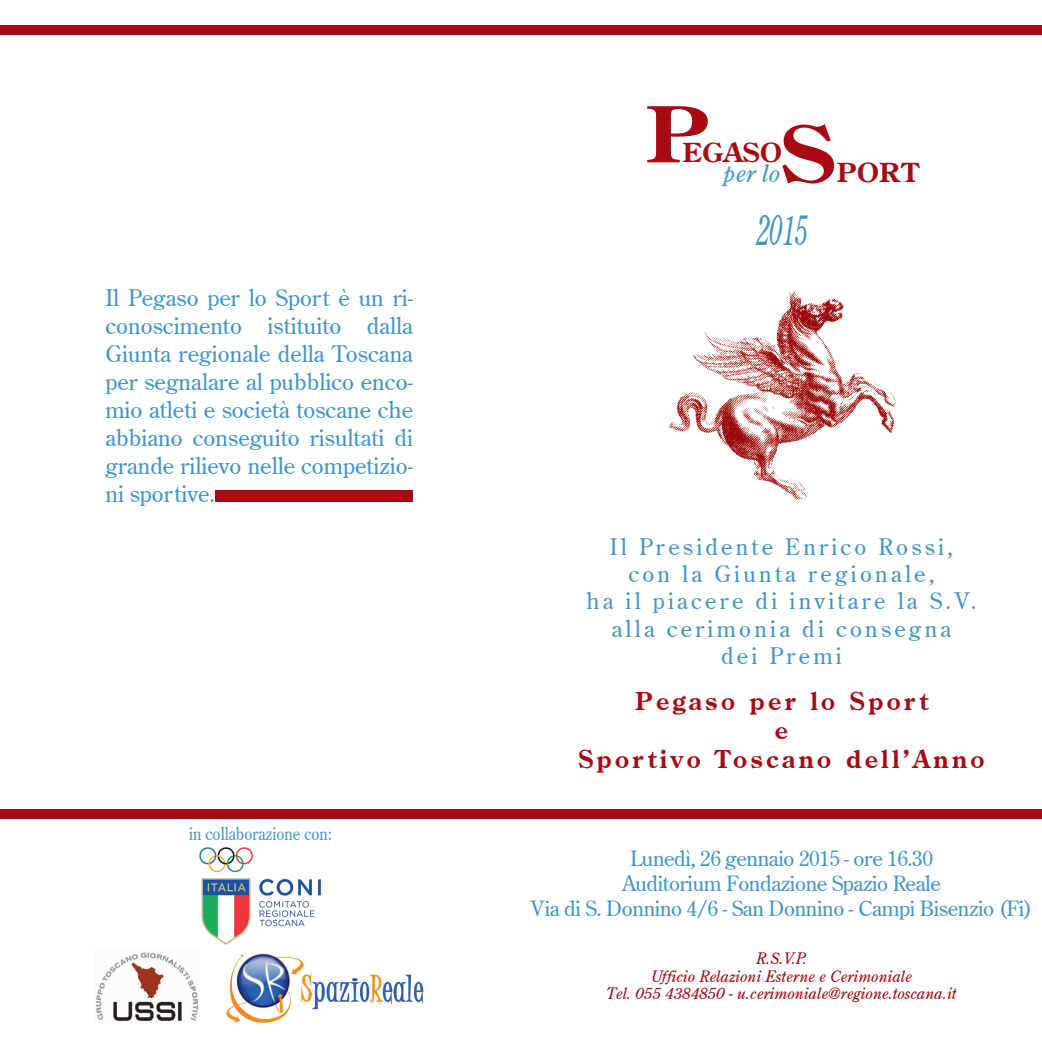
<style>
.page{position:relative;width:1042px;height:1042px;background:#fff}
.page>*{position:absolute;margin:0;border:0;box-sizing:border-box;transform-origin:0 0}
.t1{font:700 76.65px "Centurion Old";color:#a70a12;scale:1.18 1}
.t2{font:italic 42px "Centurion Old";color:#4194d0;scale:.57 1}
.t3{font:700 26.07px "Centurion Old";color:#a70a12;scale:1.06 1}
.t4{font:700 24.5px/29.4px "Centurion Old";letter-spacing:.14em;color:#a70a12;text-align:center}
.t5{font:italic 24.32px "Centurion Old";color:#4194d0}
.t6{font:22.75px/28px "Centurion Old Plain";letter-spacing:.14em;color:#4194d0;text-align:center}
.t7{font:21px/25.2px "Centurion Old Plain";letter-spacing:-.02em;color:#4194d0;text-align:center}
.t8{font:17.5px "Centurion Old Plain";color:#4194d0;scale:.87 1}
.t9{font:italic 15.75px/17.5px "Centurion Old";color:#a70a12;text-align:center}
</style>
<div class="page">
<img style="left:669px;top:291px;width:227px;height:209px">
<div style="left:0;top:25px;width:1042px;height:10px;background:#a70a12"></div>
<div style="left:216px;top:490px;width:197px;height:12px;background:#a70a12"></div>
<div style="left:0;top:809px;width:1042px;height:10px;background:#a70a12"></div>
<img style="left:96px;top:952px;width:102px;height:70px">
<img style="left:226px;top:953px;width:198px;height:70px">
<img style="left:199px;top:847px;width:122px;height:98px">
<p class="t6" style="left:105px;top:283px;width:309px;text-align:justify">Il Pegaso per lo Sport è un ri&shy;conoscimento istituito dalla Giunta regionale della Toscana per segnalare al pubblico enco&shy;mio atleti e società toscane che abbiano conseguito risultati di grande rilievo nelle competizio&shy;ni sportive.</p>
<p class="t8" style="left:189px;top:822px;width:165px">in collaborazione con:</p>
<h1 class="t1" style="left:645px;top:84px;width:57px">P</h1>
<h1 class="t1" style="left:780px;top:104px;width:48px">S</h1>
<p class="t3" style="left:682px;top:136px;width:96px">EGASO</p>
<p class="t5" style="left:723px;top:158px;width:58px">per lo</p>
<p class="t3" style="left:837px;top:155px;width:79px">PORT</p>
<h2 class="t2" style="left:756px;top:203px;width:92px">2015</h2>
<p class="t6" style="left:586px;top:532px;width:392px;line-height:27.3px">Il Presidente Enrico Rossi, con la Giunta regionale,<br>ha il piacere di invitare la S.V. alla cerimonia di consegna<br>dei Premi</p>
<p class="t4" style="left:578px;top:685px;width:407px">Pegaso per lo Sport<br>e<br>Sportivo Toscano dell’Anno</p>
<p class="t7" style="left:531px;top:845px;width:503px">Lunedì, 26 gennaio 2015 - ore 16.30<br>Auditorium Fondazione Spazio Reale<br>Via di S. Donnino 4/6 - San Donnino - Campi Bisenzio (Fi)</p>
<p class="t9" style="left:606px;top:949px;width:352px">R.S.V.P.<br>Ufficio Relazioni Esterne e Cerimoniale<br>Tel. 055 4384850 - u.cerimoniale@regione.toscana.it</p>
</div>
